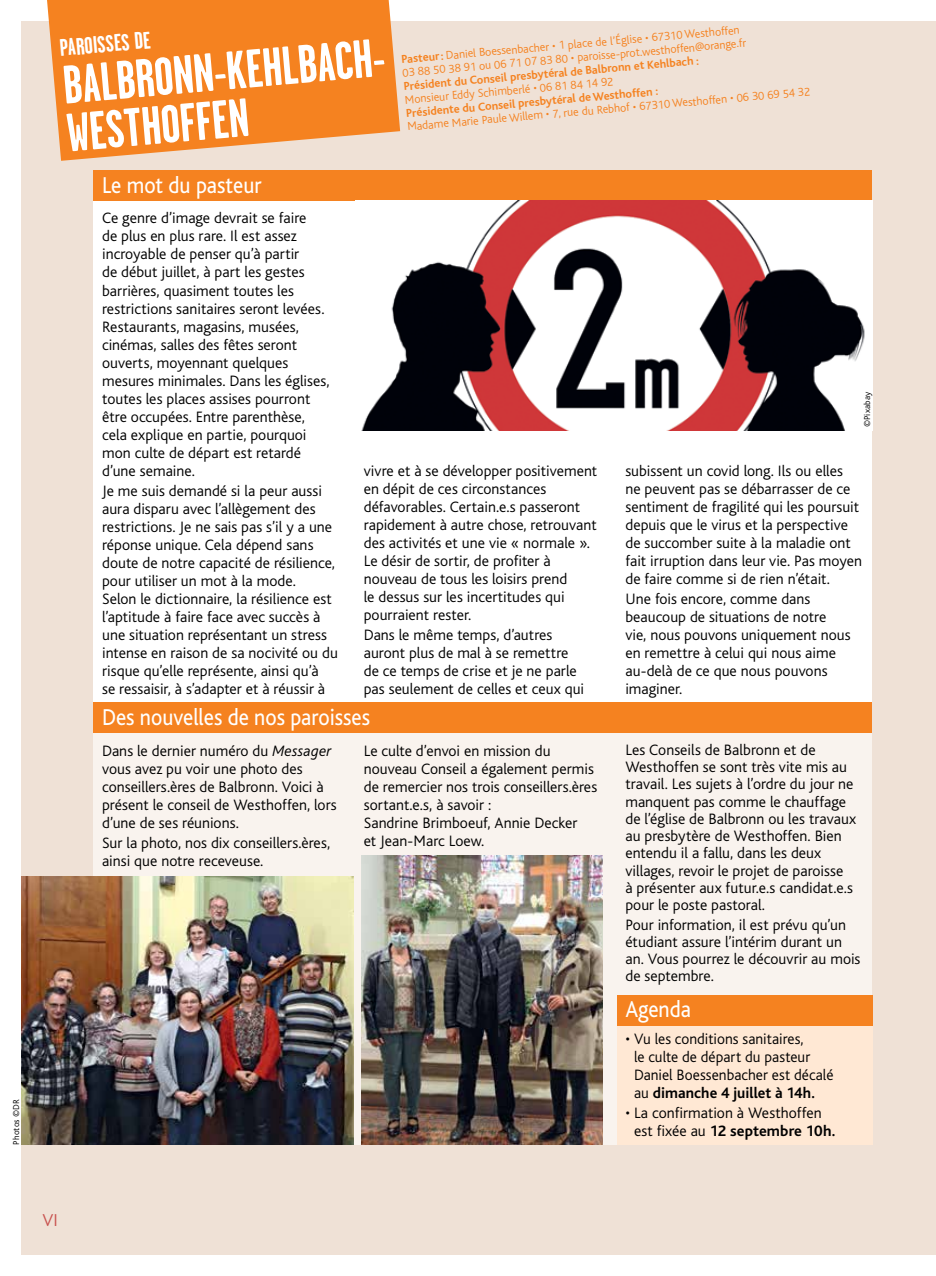
<style>
.page{position:relative;width:936px;height:1276px;background:#fff}
.page>*{position:absolute;margin:0;border:0;box-sizing:border-box;transform-origin:0 0}
.t1{font:700 54px/48px "Garage Gothic";color:#fff}
.t2{font:24px "Bliss";color:#fff;scale:.9 1}
.t3{font:700 24px "Garage Gothic";color:#fff}
.t4{font:300 18px "Bliss";color:#c8514e}
.t5{font:300 15.75px/18px "Bliss";color:#000}
.t6{font:300 12px/13.5px "Bliss";color:#f58220}
.t7{font:700 12px "Bliss";color:#f58220}
.t8{font:300 9px "Bliss";letter-spacing:.02em;color:#000}
.s1{font-weight:700}
.s2{font-style:italic}
</style>
<div class="page">
<div style="left:21px;top:21px;width:914px;height:1233px;background:#efe1d6"></div>
<svg style="left:47px;top:0;width:353px;height:161px;background:#f48d36"></svg>
<div style="left:94px;top:170px;width:778px;height:532px;background:#fff"></div>
<div style="left:94px;top:170px;width:778px;height:30px;background:#f58220"></div>
<div style="left:94px;top:702px;width:778px;height:442px;background:#f9f3ee"></div>
<div style="left:94px;top:702px;width:778px;height:30px;background:#f58220"></div>
<img style="left:361px;top:855px;width:241px;height:289px">
<img style="left:361px;top:201px;width:504px;height:229px">
<div style="left:617px;top:995px;width:255px;height:149px;background:#ffe8d4"></div>
<div style="left:617px;top:995px;width:255px;height:30px;background:#f58220"></div>
<img style="left:21px;top:876px;width:333px;height:268px">
<p class="t8" style="left:11px;top:1144px;width:47px;rotate:-90deg">Photos ©DR</p>
<p class="t6" style="left:401px;top:53px;width:346px;rotate:-5deg"><span class="s1">Pasteur:</span> Daniel Boessenbacher • 1 place de l’Église • 67310 Westhoffen<br>03 88 50 38 91 ou 06 71 07 83 80 • paroisse-prot.westhoffen@orange.fr</p>
<h2 class="t3" style="left:59px;top:35px;width:93px;rotate:-5deg">PAROISSES DE</h2>
<h1 class="t1" style="left:61px;top:62px;width:339px;rotate:-5deg">BALBRONN-KEHLBACH-<br>WESTHOFFEN</h1>
<h2 class="t2" style="left:102px;top:172px;width:179px">Le mot du pasteur</h2>
<p class="t5" style="left:102px;top:210px;width:229px">Ce genre d’image devrait se faire<br>de plus en plus rare. Il est assez incroyable de penser qu’à partir<br>de début juillet, à part les gestes barrières, quasiment toutes les restrictions sanitaires seront levées.<br>Restaurants, magasins, musées, cinémas, salles des fêtes seront ouverts, moyennant quelques mesures minimales. Dans les églises, toutes les places assises pourront être occupées. Entre parenthèse, cela explique en partie, pourquoi mon culte de départ est retardé d’une semaine.</p>
<p class="t5" style="left:102px;top:482px;width:237px">Je me suis demandé si la peur aussi aura disparu avec l’allègement des restrictions. Je ne sais pas s’il y a une réponse unique. Cela dépend sans doute de notre capacité de résilience, pour utiliser un mot à la mode.<br>Selon le dictionnaire, la résilience est l’aptitude à faire face avec succès à une situation représentant un stress intense en raison de sa nocivité ou du risque qu’elle représente, ainsi qu’à<br>se ressaisir, à s’adapter et à réussir à</p>
<p class="t7" style="left:403px;top:80px;width:298px;rotate:-5deg">Président du Conseil presbytéral de Balbronn et Kehlbach :</p>
<p class="t6" style="left:404px;top:93px;width:211px;rotate:-5deg">Monsieur Eddy Schimberlé • 06 81 84 14 92</p>
<p class="t6" style="left:407px;top:120px;width:406px;rotate:-5deg">Madame Marie Paule Willem • 7, rue du Rebhof • 67310 Westhoffen • 06 30 69 54 32</p>
<p class="t7" style="left:405px;top:107px;width:254px;rotate:-5deg">Présidente du Conseil presbytéral de Westhoffen :</p>
<p class="t8" style="left:862px;top:427px;width:37px;rotate:-90deg">©Pixabay</p>
<p class="t5" style="left:364px;top:462px;width:235px">vivre et à se développer positivement en dépit de ces circonstances défavorables. Certain.e.s passeront rapidement à autre chose, retrouvant des activités et une vie « normale ».<br>Le désir de sortir, de profiter à nouveau de tous les loisirs prend<br>le dessus sur les incertitudes qui pourraient rester.</p>
<p class="t5" style="left:364px;top:626px;width:222px">Dans le même temps, d’autres auront plus de mal à se remettre de ce temps de crise et je ne parle pas seulement de celles et ceux qui</p>
<p class="t5" style="left:625px;top:462px;width:238px">subissent un covid long. Ils ou elles ne peuvent pas se débarrasser de ce sentiment de fragilité qui les poursuit depuis que le virus et la perspective de succomber suite à la maladie ont fait irruption dans leur vie. Pas moyen de faire comme si de rien n’était.</p>
<p class="t5" style="left:625px;top:590px;width:227px">Une fois encore, comme dans beaucoup de situations de notre vie, nous pouvons uniquement nous en remettre à celui qui nous aime au-delà de ce que nous pouvons imaginer.</p>
<h2 class="t2" style="left:102px;top:704px;width:299px">Des nouvelles de nos paroisses</h2>
<p class="t5" style="left:102px;top:742px;width:236px">Dans le dernier numéro du <span class="s2">Messager </span>vous avez pu voir une photo des conseillers.ères de Balbronn. Voici à présent le conseil de Westhoffen, lors d’une de ses réunions.</p>
<p class="t5" style="left:102px;top:834px;width:229px">Sur la photo, nos dix conseillers.ères, ainsi que notre receveuse.</p>
<p class="t5" style="left:364px;top:742px;width:235px">Le culte d’envoi en mission du nouveau Conseil a également permis de remercier nos trois conseillers.ères sortant.e.s, à savoir :<br>Sandrine Brimboeuf, Annie Decker<br>et Jean-Marc Loew.</p>
<p class="t5" style="left:625px;top:741px;width:232px;line-height:17.2px">Les Conseils de Balbronn et de Westhoffen se sont très vite mis au travail. Les sujets à l’ordre du jour ne manquent pas comme le chauffage de l’église de Balbronn ou les travaux au presbytère de Westhoffen. Bien entendu il a fallu, dans les deux villages, revoir le projet de paroisse<br>à présenter aux futur.e.s candidat.e.s pour le poste pastoral.</p>
<p class="t5" style="left:625px;top:916px;width:236px;line-height:17.2px">Pour information, il est prévu qu’un étudiant assure l’intérim durant un an. Vous pourrez le découvrir au mois de septembre.</p>
<h2 class="t2" style="left:625px;top:997px;width:74px">Agenda</h2>
<p class="t5" style="left:634px;top:1030px;width:201px;text-indent:-9px">• Vu les conditions sanitaires,<br>le culte de départ du pasteur<br>Daniel Boessenbacher est décalé au <span class="s1">dimanche 4 juillet à 14h.</span></p>
<p class="t5" style="left:634px;top:1104px;width:203px;text-indent:-9px">• La confirmation à Westhoffen est fixée au <span class="s1">12 septembre 10h.</span></p>
<p class="t4" style="left:43px;top:1210px;width:17px">VI</p>
</div>
